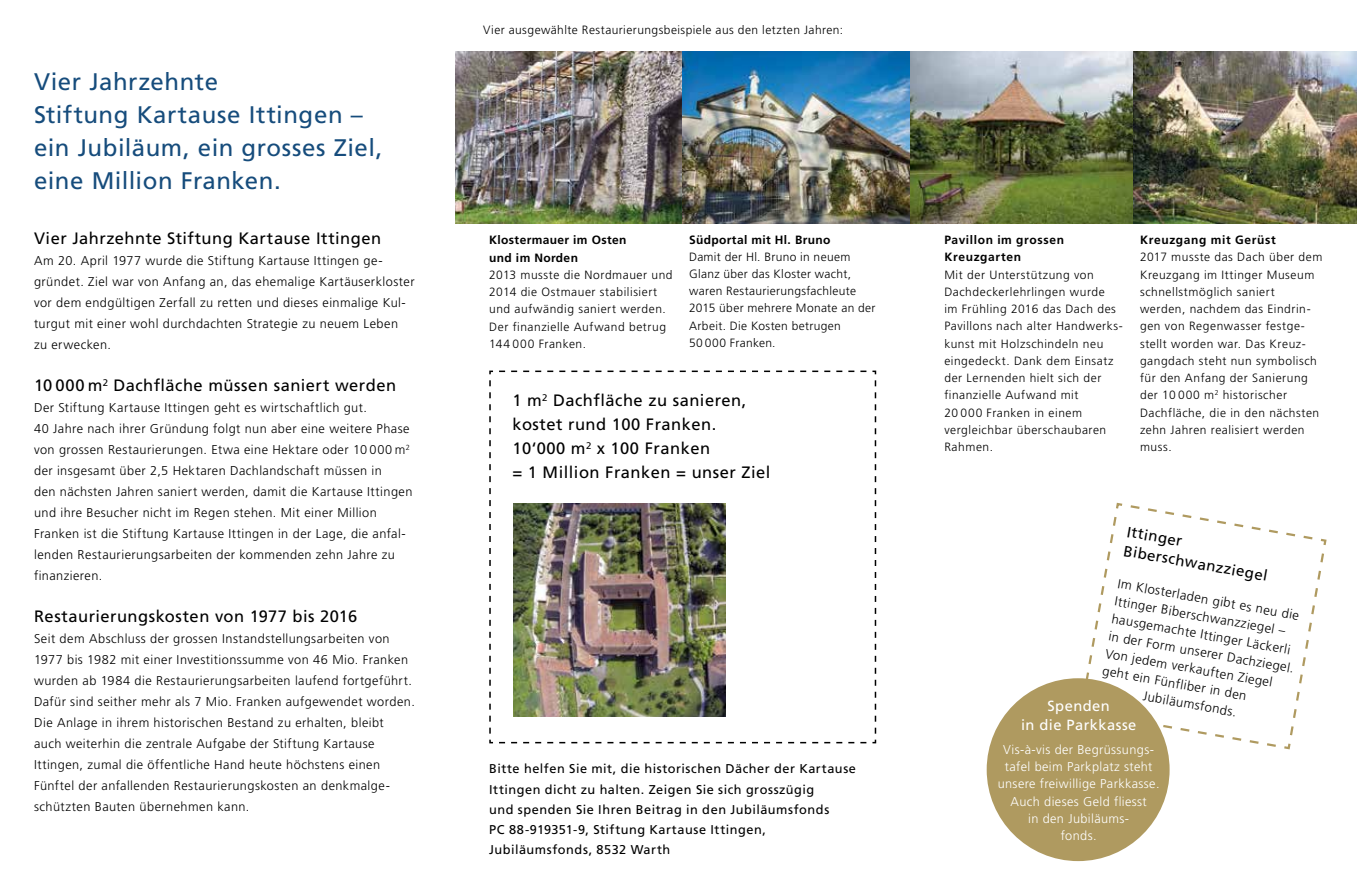
<style>
.page{position:relative;width:1357px;height:893px;background:#fff}
.page>*{position:absolute;margin:0;border:0;box-sizing:border-box;transform-origin:0 0}
.t1{font:24px/33px "Frutiger";letter-spacing:.02em;color:#164c7c}
.t2{font:16.5px/24px "Frutiger";letter-spacing:.03em;color:#000}
.t3{font:15px/19.4px "Frutiger";color:#000}
.t4{font:14.7px/18.9px "Frutiger";letter-spacing:.03em;color:#fff;text-align:center}
.t5{font:300 13.05px "Frutiger";color:#000}
.t6{font:300 12.75px/21px "Frutiger";letter-spacing:.035em;color:#000}
.t7{font:12.75px/20.2px "Frutiger";letter-spacing:.04em;color:#000}
.t8{font:300 12.75px/17.2px "Frutiger";letter-spacing:.03em;color:#fff;text-align:center}
.t9{font:300 12px/17.2px "Frutiger";letter-spacing:.045em;color:#000}
.t10{font:300 12px/17.2px "Frutiger";letter-spacing:.025em;color:#000}
.t11{font:700 12px/17.2px "Frutiger";letter-spacing:.035em;color:#000}
.t12{font:700 12px "Frutiger";letter-spacing:.055em;color:#000}
</style>
<div class="page">
<img style="left:455px;top:51px;width:901px;height:172px">
<svg style="left:489px;top:370px;width:388px;height:374px"></svg>
<svg style="left:1086px;top:502px;width:241px;height:249px"></svg>
<div style="left:986px;top:678px;width:183px;height:183px;background:#af9a60;border-radius:50%"></div>
<img style="left:513px;top:504px;width:213px;height:212px">
<h1 class="t1" style="left:34px;top:65px;width:350px">Vier Jahrzehnte<br>Stiftung Kartause Ittingen – ein Jubiläum, ein grosses Ziel, eine Million Franken.</h1>
<p class="t2" style="left:34px;top:226px;width:349px">Vier Jahrzehnte Stiftung Kartause Ittingen</p>
<p class="t6" style="left:34px;top:250px;width:382px">Am 20. April 1977 wurde die Stiftung Kartause Ittingen ge&shy;gründet. Ziel war von Anfang an, das ehemalige Kartäuserkloster vor dem endgültigen Zerfall zu retten und dieses einmalige Kul&shy;turgut mit einer wohl durchdachten Strategie zu neuem Leben<br>zu erwecken.</p>
<p class="t2" style="left:34px;top:373px;width:364px">10 000 m<sup>2</sup> Dachfläche müssen saniert werden</p>
<p class="t6" style="left:34px;top:397px;width:380px">Der Stiftung Kartause Ittingen geht es wirtschaftlich gut.<br>40 Jahre nach ihrer Gründung folgt nun aber eine weitere Phase von grossen Restaurierungen. Etwa eine Hektare oder 10 000 m<sup>2 </sup>der insgesamt über 2,5 Hektaren Dachlandschaft müssen in<br>den nächsten Jahren saniert werden, damit die Kartause Ittingen und ihre Besucher nicht im Regen stehen. Mit einer Million Franken ist die Stiftung Kartause Ittingen in der Lage, die anfal&shy;lenden Restaurierungsarbeiten der kommenden zehn Jahre zu finanzieren.</p>
<p class="t2" style="left:34px;top:604px;width:325px">Restaurierungskosten von 1977 bis 2016</p>
<p class="t6" style="left:34px;top:628px;width:382px">Seit dem Abschluss der grossen Instandstellungsarbeiten von 1977 bis 1982 mit einer Investitionssumme von 46 Mio. Franken wurden ab 1984 die Restaurierungsarbeiten laufend fortgeführt.<br>Dafür sind seither mehr als 7 Mio. Franken aufgewendet worden.<br>Die Anlage in ihrem historischen Bestand zu erhalten, bleibt<br>auch weiterhin die zentrale Aufgabe der Stiftung Kartause Ittingen, zumal die öffentliche Hand heute höchstens einen Fünftel der anfallenden Restaurierungskosten an denkmalge&shy;schützten Bauten übernehmen kann.</p>
<p class="t9" style="left:483px;top:21px;width:361px">Vier ausgewählte Restaurierungsbeispiele aus den letzten Jahren:</p>
<p class="t11" style="left:489px;top:232px;width:139px">Klostermauer im Osten und im Norden</p>
<p class="t9" style="left:489px;top:266px;width:185px">2013 musste die Nordmauer und<br>2014 die Ostmauer stabilisiert und aufwändig saniert werden.<br>Der finanzielle Aufwand betrug<br>144 000 Franken.</p>
<p class="t11" style="left:689px;top:231px;width:143px">Südportal mit Hl. Bruno</p>
<p class="t10" style="left:689px;top:248px;width:188px">Damit der Hl. Bruno in neuem<br>Glanz über das Kloster wacht, waren Restaurierungsfachleute<br>2015 über mehrere Monate an der<br>Arbeit. Die Kosten betrugen<br>50 000 Franken.</p>
<p class="t2" style="left:512px;top:388px;width:259px">1 m<sup>2</sup> Dachfläche zu sanieren, kostet rund 100 Franken.<br>10‘000 m<sup>2</sup> x 100 Franken<br>= 1 Million Franken = unser Ziel</p>
<p class="t7" style="left:489px;top:759px;width:368px">Bitte helfen Sie mit, die historischen Dächer der Kartause Ittingen dicht zu halten. Zeigen Sie sich grosszügig<br>und spenden Sie Ihren Beitrag in den Jubiläumsfonds<br>PC 88-919351-9, Stiftung Kartause Ittingen, Jubiläumsfonds, 8532 Warth</p>
<p class="t11" style="left:944px;top:231px;width:121px">Pavillon im grossen<br>Kreuzgarten</p>
<p class="t9" style="left:944px;top:266px;width:180px">Mit der Unterstützung von<br>Dachdeckerlehrlingen wurde<br>im Frühling 2016 das Dach des<br>Pavillons nach alter Handwerks&shy;kunst mit Holzschindeln neu eingedeckt. Dank dem Einsatz der Lernenden hielt sich der finanzielle Aufwand mit<br>20 000 Franken in einem vergleichbar überschaubaren<br>Rahmen.</p>
<p class="t12" style="left:1140px;top:233px;width:137px">Kreuzgang mit Gerüst</p>
<p class="t9" style="left:1140px;top:249px;width:184px">2017 musste das Dach über dem<br>Kreuzgang im Ittinger Museum schnellstmöglich saniert werden, nachdem das Eindrin&shy;gen von Regenwasser festge&shy;stellt worden war. Das Kreuz&shy;gangdach steht nun symbolisch für den Anfang der Sanierung der 10 000 m<sup>2</sup> historischer<br>Dachfläche, die in den nächsten zehn Jahren realisiert werden muss.</p>
<p class="t3" style="left:1128px;top:522px;width:147px;rotate:10deg">Ittinger<br>Biberschwanzziegel</p>
<p class="t5" style="left:1119px;top:576px;width:185px;rotate:10deg">Im Klosterladen gibt es neu die</p>
<p class="t5" style="left:1116px;top:593px;width:174px;rotate:10deg">Ittinger Biberschwanzziegel –</p>
<p class="t5" style="left:1113px;top:611px;width:183px;rotate:10deg">hausgemachte Ittinger Läckerli</p>
<p class="t5" style="left:1110px;top:628px;width:189px;rotate:10deg">in der Form unserer Dachziegel.</p>
<p class="t5" style="left:1107px;top:646px;width:171px;rotate:10deg">Von jedem verkauften Ziegel</p>
<p class="t5" style="left:1103px;top:663px;width:147px;rotate:10deg">geht ein Fünfliber in den</p>
<p class="t5" style="left:1144px;top:688px;width:96px;rotate:10deg">Jubiläumsfonds.</p>
<p class="t4" style="left:1021px;top:697px;width:117px">Spenden<br>in die Parkkasse</p>
<p class="t8" style="left:997px;top:741px;width:163px">Vis-à-vis der Begrüssungs&shy;tafel beim Parkplatz steht unsere freiwillige Parkkasse.<br>Auch dieses Geld fliesst<br>in den Jubiläums-<br>fonds.</p>
</div>
